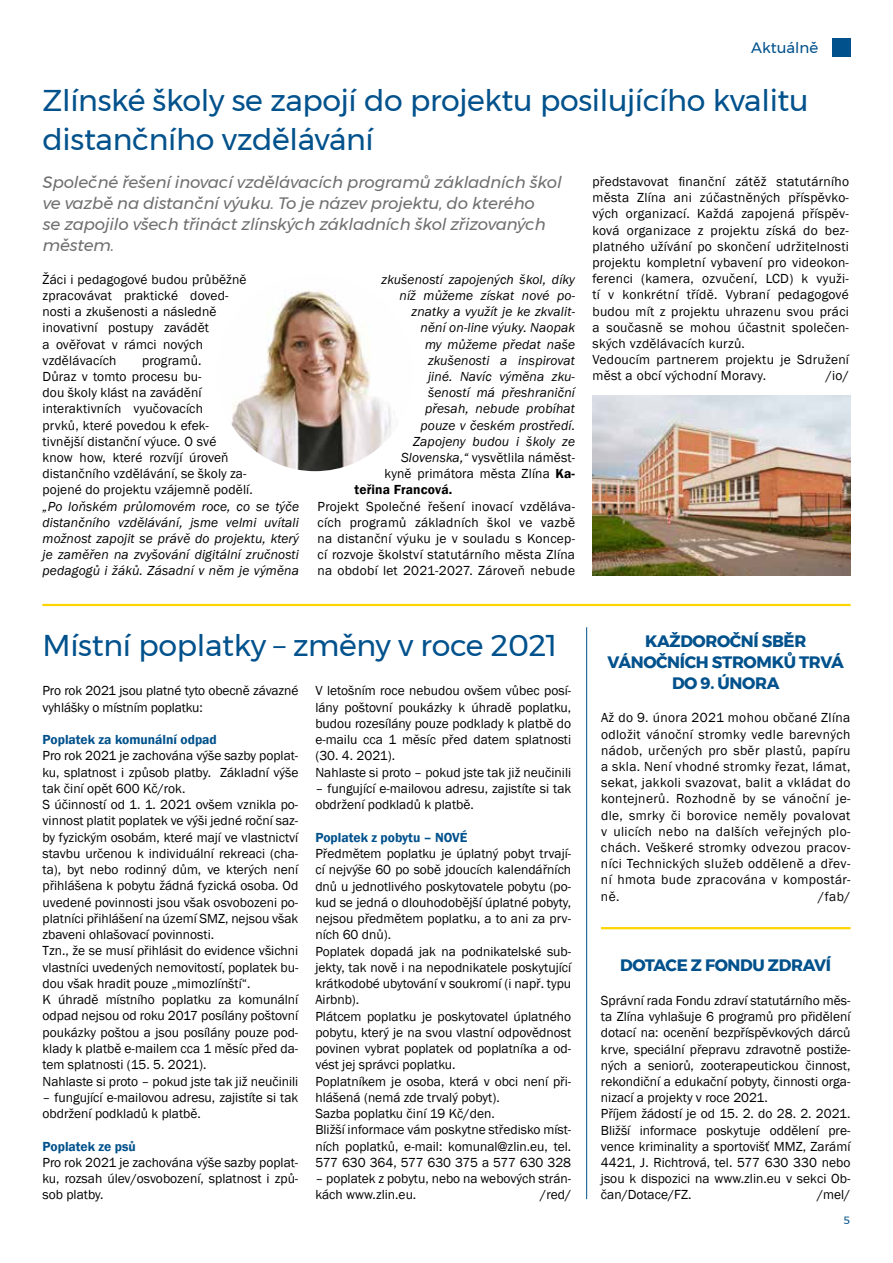
<style>
.page{position:relative;width:893px;height:1263px;background:#fff}
.page>*{position:absolute;margin:0;border:0;box-sizing:border-box;transform-origin:0 0}
.t1{font:30px/39px "Montserrat";letter-spacing:-.01em;color:#00518c}
.t2{font:italic 16.5px/21px "Montserrat";letter-spacing:-.01em;color:#706f6f}
.t3{font:700 16.5px/21px "Montserrat";letter-spacing:-.02em;color:#00518c;text-align:center}
.t4{font:15px "Montserrat";color:#00518c}
.t5{font:13.5px/16.2px "Franklin Gothic";color:#000}
.t6{font:italic 13.5px/16.2px "Franklin Gothic";letter-spacing:.01em;color:#000;text-align:justify}
.t7{font:13.5px/16.2px "Franklin Gothic";letter-spacing:.02em;color:#000}
.t8{font:13.5px "MMZ text Book Bold";color:#00518c}
.t9{font:13.5px "MMZ text Book Bold";letter-spacing:.01em;color:#000}
.t10{font:10.5px "Montserrat";color:#00518c}
.s1{font-style:normal}
.s2{font-family:"MMZ text Book Bold";font-style:normal}
</style>
<div class="page">
<svg style="left:832px;top:38px;width:18px;height:19px"></svg>
<hr style="left:42px;top:604px;width:809px;height:2px;background:#ffd500">
<hr style="left:601px;top:927px;width:250px;height:2px;background:#ffd500">
<hr style="left:586px;top:627px;width:1px;height:572px;background:#00518c">
<img style="left:592px;top:395px;width:258px;height:180px">
<img style="left:217px;top:274px;width:197px;height:197px;border-radius:98px">
<p class="t4" style="left:751px;top:37px;width:69px">Aktuálně</p>
<h1 class="t1" style="left:43px;top:80px;width:768px">Zlínské školy se zapojí do projektu posilujícího kvalitu distančního vzdělávání</h1>
<p class="t2" style="left:43px;top:172px;width:520px">Společné řešení inovací vzdělávacích programů základních škol ve vazbě na distanční výuku. To je název projektu, do kterého<br>se zapojilo všech třináct zlínských základních škol zřizovaných městem.</p>
<p class="t5" style="left:43px;top:271px;width:206px">Žáci i pedagogové budou průběžně zpracovávat praktické doved&shy;nosti a zkušenosti a následně inovativní postupy zavádět<br>a ověřovat v rámci nových vzdělávacích</p>
<p class="t6" style="left:382px;top:271px;width:195px;text-align:right">zkušeností zapojených škol, díky níž můžeme získat nové po&shy;znatky a využít je ke zkvalit-<br>nění on-line výuky. Naopak<br>my můžeme předat naše zkušenosti a inspirovat<br>jiné. Navíc výměna zku-<br>šeností má přeshraniční přesah, nebude probíhat<br>pouze v českém prostředí.<br>Zapojeny budou i školy ze<br>Slovenska,“ <span class="s1">vysvětlila náměst&shy;kyně primátora města Zlína</span> <span class="s2">Ka-</span></p>
<p class="t9" style="left:355px;top:481px;width:99px">teřina Francová.</p>
<p class="t5" style="left:317px;top:498px;width:259px;text-align:justify">Projekt Společné řešení inovací vzděláva&shy;cích programů základních škol ve vazbě na distanční výuku je v souladu s Koncep&shy;cí rozvoje školství statutárního města Zlína na období let 2021-2027. Zároveň nebude</p>
<p class="t5" style="left:43px;top:352px;width:212px;text-indent:100px">programů.<br>Důraz v tomto procesu bu-<br>dou školy klást na zavádění interaktivních vyučovacích<br>prvků, které povedou k efek&shy;tivnější distanční výuce. O své<br>know how, které rozvíjí úroveň distančního vzdělávání, se školy za&shy;pojené do projektu vzájemně podělí.</p>
<p class="t6" style="left:43px;top:498px;width:258px">„Po loňském průlomovém roce, co se týče distančního vzdělávání, jsme velmi uvítali možnost zapojit se právě do projektu, který je zaměřen na zvyšování digitální zručnosti pedagogů i žáků. Zásadní v něm je výměna</p>
<p class="t7" style="left:592px;top:174px;width:258px">představovat finanční zátěž statutárního města Zlína ani zúčastněných příspěvko&shy;vých organizací. Každá zapojená příspěv&shy;ková organizace z projektu získá do bez&shy;platného užívání po skončení udržitelnosti projektu kompletní vybavení pro videokon&shy;ferenci (kamera, ozvučení, LCD) k využi&shy;tí v konkrétní třídě. Vybraní pedagogové budou mít z projektu uhrazenu svou práci a současně se mohou účastnit společen&shy;ských vzdělávacích kurzů.<br>Vedoucím partnerem projektu je Sdružení měst a obcí východní Moravy.</p>
<p class="t5" style="left:826px;top:368px;width:25px">/io/</p>
<h1 class="t1" style="left:43px;top:626px;width:516px">Místní poplatky – změny v roce 2021</h1>
<p class="t5" style="left:43px;top:683px;width:257px">Pro rok 2021 jsou platné tyto obecně závazné vyhlášky o místním poplatku:</p>
<p class="t8" style="left:43px;top:731px;width:176px">Poplatek za komunální odpad</p>
<p class="t5" style="left:43px;top:748px;width:257px">Pro rok 2021 je zachována výše sazby poplat&shy;ku, splatnost i způsob platby. Základní výše tak činí opět 600 Kč/rok.<br>S účinností od 1. 1. 2021 ovšem vznikla po&shy;vinnost platit poplatek ve výši jedné roční saz&shy;by fyzickým osobám, které mají ve vlastnictví stavbu určenou k individuální rekreaci (cha&shy;ta), byt nebo rodinný dům, ve kterých není přihlášena k pobytu žádná fyzická osoba. Od uvedené povinnosti jsou však osvobozeni po&shy;platníci přihlášení na území SMZ, nejsou však zbaveni ohlašovací povinnosti.<br>Tzn., že se musí přihlásit do evidence všichni vlastníci uvedených nemovitostí, poplatek bu&shy;dou však hradit pouze „mimozlínští“.<br>K úhradě místního poplatku za komunální odpad nejsou od roku 2017 posílány poštovní poukázky poštou a jsou posílány pouze pod&shy;klady k platbě e-mailem cca 1 měsíc před da&shy;tem splatnosti (15. 5. 2021).<br>Nahlaste si proto – pokud jste tak již neučinili</p>
<p class="t5" style="left:43px;top:1089px;width:257px">– fungující e-mailovou adresu, zajistíte si tak obdržení podkladů k platbě.</p>
<p class="t8" style="left:43px;top:1138px;width:95px">Poplatek ze psů</p>
<p class="t5" style="left:43px;top:1154px;width:257px;text-align:justify">Pro rok 2021 je zachována výše sazby poplat&shy;ku, rozsah úlev/osvobození, splatnost i způ&shy;sob platby.</p>
<p class="t5" style="left:315px;top:683px;width:257px">V letošním roce nebudou ovšem vůbec posí&shy;lány poštovní poukázky k úhradě poplatku, budou rozesílány pouze podklady k platbě do e-mailu cca 1 měsíc před datem splatnosti (30. 4. 2021).<br>Nahlaste si proto – pokud jste tak již neučinili</p>
<p class="t5" style="left:315px;top:781px;width:257px">– fungující e-mailovou adresu, zajistíte si tak obdržení podkladů k platbě.</p>
<p class="t8" style="left:315px;top:829px;width:153px">Poplatek z pobytu – NOVÉ</p>
<p class="t5" style="left:315px;top:846px;width:257px">Předmětem poplatku je úplatný pobyt trvají&shy;cí nejvýše 60 po sobě jdoucích kalendářních dnů u jednotlivého poskytovatele pobytu (po&shy;kud se jedná o dlouhodobější úplatné pobyty, nejsou předmětem poplatku, a to ani za prv&shy;ních 60 dnů).<br>Poplatek dopadá jak na podnikatelské sub&shy;jekty, tak nově i na nepodnikatele poskytující krátkodobé ubytování v soukromí (i např. typu Airbnb).<br>Plátcem poplatku je poskytovatel úplatného pobytu, který je na svou vlastní odpovědnost povinen vybrat poplatek od poplatníka a od&shy;vést jej správci poplatku.<br>Poplatníkem je osoba, která v obci není při&shy;hlášená (nemá zde trvalý pobyt).<br>Sazba poplatku činí 19 Kč/den.<br>Bližší informace vám poskytne středisko míst&shy;ních poplatků, e-mail: komunal@zlin.eu, tel.<br>577 630 364, 577 630 375 a 577 630 328</p>
<p class="t5" style="left:315px;top:1171px;width:257px">– poplatek z pobytu, nebo na webových strán&shy;kách www.zlin.eu.</p>
<p class="t5" style="left:540px;top:1187px;width:33px">/red/</p>
<p class="t3" style="left:607px;top:631px;width:238px">KAŽDOROČNÍ SBĚR<br>VÁNOČNÍCH STROMKŮ TRVÁ<br>DO 9. ÚNORA</p>
<p class="t5" style="left:601px;top:710px;width:251px;text-align:justify">Až do 9. února 2021 mohou občané Zlína odložit vánoční stromky vedle barevných nádob, určených pro sběr plastů, papíru a skla. Není vhodné stromky řezat, lámat, sekat, jakkoli svazovat, balit a vkládat do kontejnerů. Rozhodně by se vánoční je&shy;dle, smrky či borovice neměly povalovat v ulicích nebo na dalších veřejných plo&shy;chách. Veškeré stromky odvezou pracov&shy;níci Technických služeb odděleně a dřev&shy;ní hmota bude zpracována v kompostár&shy;ně.</p>
<p class="t5" style="left:818px;top:888px;width:34px">/fab/</p>
<p class="t3" style="left:620px;top:954px;width:212px">DOTACE Z FONDU ZDRAVÍ</p>
<p class="t5" style="left:601px;top:993px;width:251px">Správní rada Fondu zdraví statutárního měs&shy;ta Zlína vyhlašuje 6 programů pro přidělení dotací na: ocenění bezpříspěvkových dárců krve, speciální přepravu zdravotně postiže&shy;ných a seniorů, zooterapeutickou činnost, rekondiční a edukační pobyty, činnosti orga&shy;nizací a projekty v roce 2021.<br>Příjem žádostí je od 15. 2. do 28. 2. 2021.<br>Bližší informace poskytuje oddělení pre&shy;vence kriminality a sportovišť MMZ, Zarámí 4421, J. Richtrová, tel. 577 630 330 nebo jsou k dispozici na www.zlin.eu v sekci Ob&shy;čan/Dotace/FZ.</p>
<p class="t5" style="left:817px;top:1187px;width:35px">/mel/</p>
<p class="t10" style="left:844px;top:1212px;width:8px">5</p>
</div>
